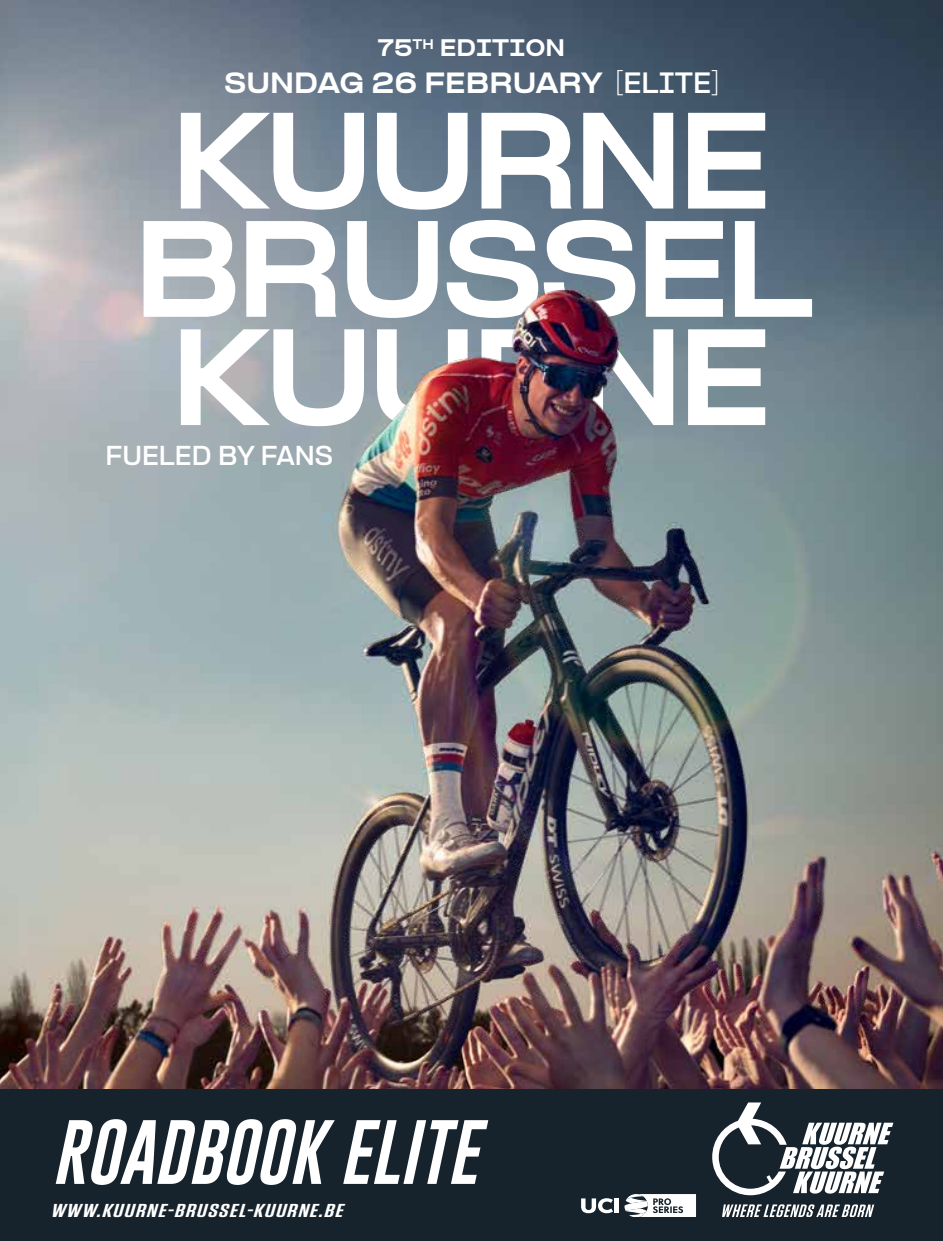
<style>
.page{position:relative;width:943px;height:1241px;background:#fff}
.page>*{position:absolute;margin:0;border:0;box-sizing:border-box;transform-origin:0 0}
.t1{font:900 expanded 113.92px/108.1px "PP Formula";letter-spacing:-.05em;color:#fff;text-align:center}
.t2{font:italic 66.5px "Gobold";color:#fff}
.t3{font:900 expanded 24.68px "PP Formula";color:#fff}
.t4{font:700 semi-expanded 23.1px "PP Formula";color:#fff}
.t5{font:900 expanded 20.3px "PP Formula";color:#fff}
.t6{font:italic 600 18.72px "Tungsten";color:#fff;scale:1.42 1}
.s1{font-weight:700;font-stretch:semi-expanded}
</style>
<div class="page">
<img style="left:0;top:0;width:943px;height:1089px">
<img style="left:1px;top:104px;width:940px;height:985px">
<div style="left:0;top:1089px;width:943px;height:151px;background:#16232d"></div>
<svg style="left:581px;top:1198px;width:32px;height:14px"></svg>
<div style="left:614px;top:1198px;width:5px;height:14px;background:#fff"></div>
<svg style="left:624px;top:1194px;width:72px;height:22px;background:#cbced0"></svg>
<svg style="left:712px;top:1102px;width:181px;height:92px"></svg>
<svg style="left:722px;top:1204px;width:152px;height:12px"></svg>
<p class="t5" style="left:378px;top:35px;width:189px">75<sup>TH</sup> EDITION</p>
<h3 class="t3" style="left:224px;top:67px;width:496px">SUNDAG 26 FEBRUARY <span class="s1">[ELITE]</span></h3>
<h1 class="t1" style="left:133px;top:108px;width:682px">KUURNE<br>BRUSSEL</h1>
<h1 class="t1" style="left:170px;top:325px;width:603px">KUURNE</h1>
<p class="t4" style="left:105px;top:441px;width:229px">FUELED BY FANS</p>
<h2 class="t2" style="left:51px;top:1109px;width:445px">ROADBOOK ELITE</h2>
<p class="t6" style="left:50px;top:1200px;width:211px">WWW.KUURNE-BRUSSEL-KUURNE.BE</p>
</div>
